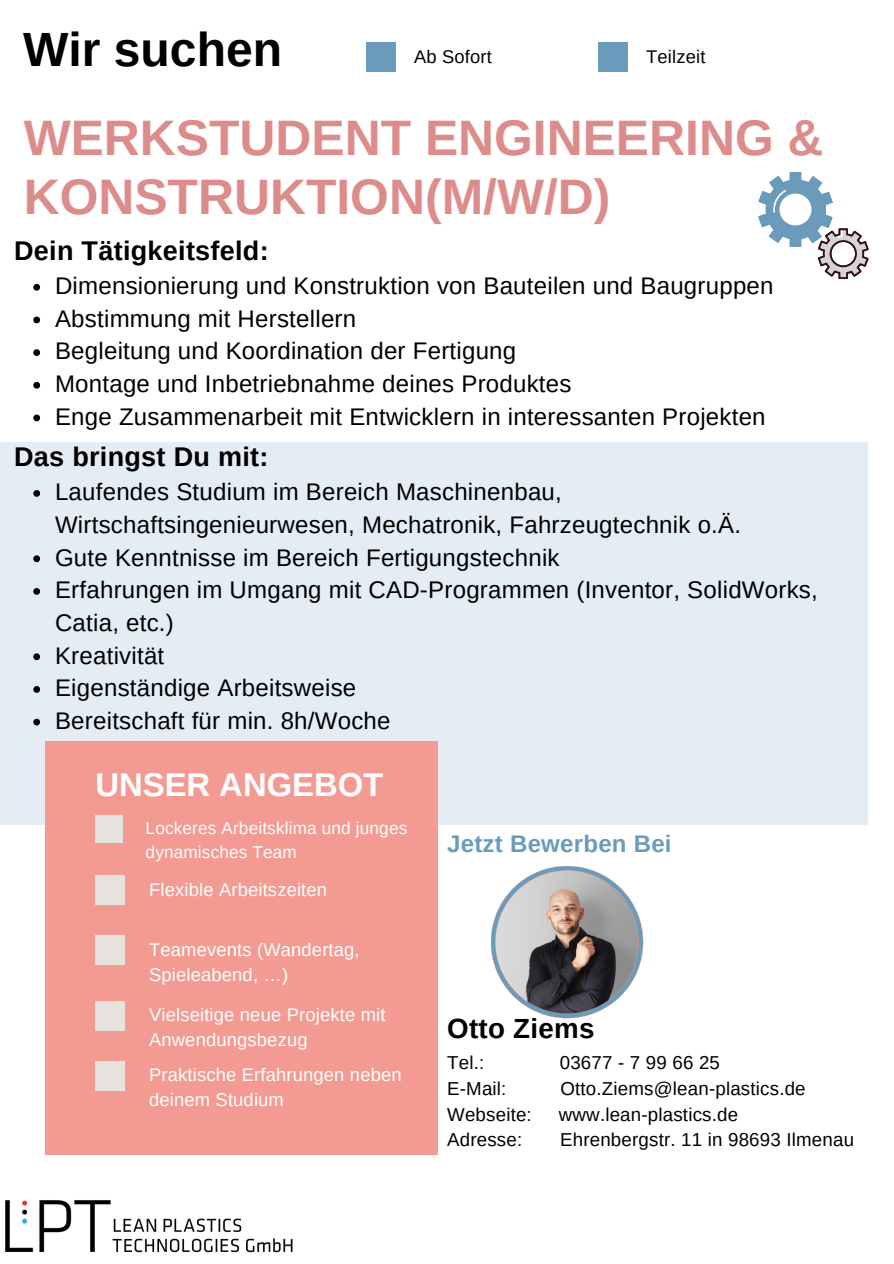
<style>
.page{position:relative;width:894px;height:1264px;background:#fff}
.page>*{position:absolute;margin:0;border:0;box-sizing:border-box;transform-origin:0 0}
.t1{font:700 49.8px/59.7px "Arimo";color:#dc8d8b}
.t2{font:700 48px "Arimo";color:#000}
.t3{font:700 32.85px "Arimo";color:#fff}
.t4{font:700 27.75px "Arimo";letter-spacing:.01em;color:#000}
.t5{font:700 27px "Arimo";letter-spacing:.01em;color:#000}
.t6{font:24px/32.7px "Arimo";letter-spacing:.01em;color:#000}
.t7{font:700 24px "Arimo";letter-spacing:.01em;color:#6a9bbb}
.t8{font:18.75px "Arimo";letter-spacing:.01em;color:#000}
.t9{font:18.3px/24.8px "Arimo";letter-spacing:.01em;color:#fff}
.t10{font:18.3px "Arimo";letter-spacing:.01em;color:#000}
.t11{font:17.1px/23.1px "Arimo";letter-spacing:.01em;color:#fff}
</style>
<div class="page">
<div style="left:0;top:442px;width:867px;height:382px;background:#e4edf3"></div>
<div style="left:45px;top:741px;width:392px;height:413px;background:#f39b93"></div>
<div style="left:95px;top:815px;width:28px;height:27px;background:#e6e3df"></div>
<div style="left:95px;top:875px;width:30px;height:30px;background:#e6e3df"></div>
<div style="left:95px;top:935px;width:30px;height:30px;background:#e6e3df"></div>
<div style="left:95px;top:1000px;width:30px;height:30px;background:#e6e3df"></div>
<div style="left:366px;top:43px;width:30px;height:29px;background:#6a9bbb"></div>
<div style="left:598px;top:43px;width:30px;height:29px;background:#6a9bbb"></div>
<div style="left:95px;top:1060px;width:30px;height:30px;background:#e6e3df"></div>
<img style="left:5px;top:1200px;width:288px;height:53px">
<svg style="left:491px;top:866px;width:152px;height:152px"></svg>
<svg style="left:33px;top:284px;width:7px;height:6px"></svg>
<svg style="left:33px;top:316px;width:7px;height:7px"></svg>
<svg style="left:33px;top:349px;width:7px;height:7px"></svg>
<svg style="left:33px;top:382px;width:7px;height:6px"></svg>
<svg style="left:33px;top:414px;width:7px;height:7px"></svg>
<svg style="left:33px;top:490px;width:7px;height:7px"></svg>
<svg style="left:33px;top:555px;width:7px;height:7px"></svg>
<svg style="left:33px;top:588px;width:7px;height:7px"></svg>
<svg style="left:33px;top:653px;width:7px;height:7px"></svg>
<svg style="left:33px;top:686px;width:7px;height:6px"></svg>
<svg style="left:33px;top:718px;width:7px;height:7px"></svg>
<svg style="left:758px;top:172px;width:110px;height:107px"></svg>
<h2 class="t2" style="left:23px;top:23px;width:260px">Wir suchen</h2>
<p class="t10" style="left:414px;top:47px;width:79px">Ab Sofort</p>
<p class="t10" style="left:646px;top:47px;width:61px">Teilzeit</p>
<h1 class="t1" style="left:24px;top:107px;width:801px">WERKSTUDENT ENGINEERING &amp;<br>KONSTRUKTION(M/W/D)</h1>
<p class="t5" style="left:14px;top:236px;width:256px">Dein Tätigkeitsfeld:</p>
<p class="t6" style="left:55px;top:269px;width:719px">Dimensionierung und Konstruktion von Bauteilen und Baugruppen Abstimmung mit Herstellern<br>Begleitung und Koordination der Fertigung<br>Montage und Inbetriebnahme deines Produktes<br>Enge Zusammenarbeit mit Entwicklern in interessanten Projekten</p>
<p class="t5" style="left:14px;top:442px;width:256px">Das bringst Du mit:</p>
<p class="t6" style="left:55px;top:475px;width:764px">Laufendes Studium im Bereich Maschinenbau, Wirtschaftsingenieurwesen, Mechatronik, Fahrzeugtechnik o.Ä.<br>Gute Kenntnisse im Bereich Fertigungstechnik<br>Erfahrungen im Umgang mit CAD-Programmen (Inventor, SolidWorks, Catia, etc.)<br>Kreativität<br>Eigenständige Arbeitsweise<br>Bereitschaft für min. 8h/Woche</p>
<h3 class="t3" style="left:95px;top:766px;width:289px">UNSER ANGEBOT</h3>
<p class="t11" style="left:146px;top:816px;width:263px">Lockeres Arbeitsklima und junges dynamisches Team</p>
<p class="t9" style="left:149px;top:877px;width:179px">Flexible Arbeitszeiten</p>
<p class="t9" style="left:149px;top:937px;width:212px">Teamevents (Wandertag,<br>Spieleabend, …)</p>
<p class="t9" style="left:149px;top:1002px;width:238px">Vielseitige neue Projekte mit<br>Anwendungsbezug</p>
<p class="t9" style="left:149px;top:1062px;width:254px">Praktische Erfahrungen neben deinem Studium</p>
<p class="t7" style="left:447px;top:830px;width:226px">Jetzt Bewerben Bei</p>
<p class="t4" style="left:447px;top:1013px;width:149px">Otto Ziems</p>
<p class="t8" style="left:447px;top:1051px;width:39px">Tel.:</p>
<p class="t8" style="left:559px;top:1051px;width:162px">03677 - 7 99 66 25</p>
<p class="t8" style="left:447px;top:1077px;width:61px">E-Mail:</p>
<p class="t8" style="left:560px;top:1077px;width:247px">Otto.Ziems@lean-plastics.de</p>
<p class="t8" style="left:447px;top:1103px;width:86px">Webseite:</p>
<p class="t8" style="left:558px;top:1103px;width:181px">www.lean-plastics.de</p>
<p class="t8" style="left:447px;top:1129px;width:77px">Adresse:</p>
<p class="t8" style="left:560px;top:1129px;width:295px">Ehrenbergstr. 11 in 98693 Ilmenau</p>
</div>
